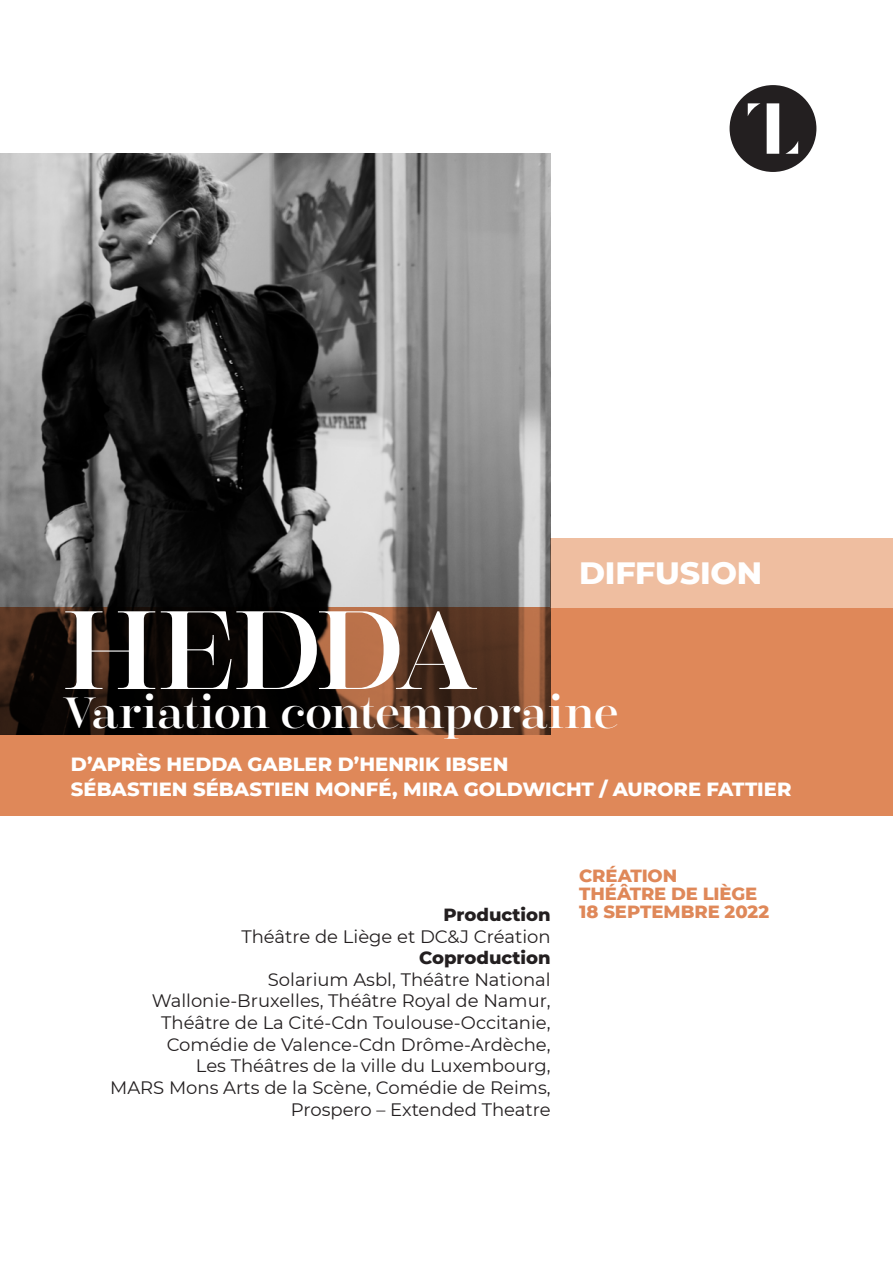
<style>
.page{position:relative;width:893px;height:1263px;background:#fff}
.page>*{position:absolute;margin:0;border:0;box-sizing:border-box;transform-origin:0 0}
.t1{font:111px "Encorpada Classic";letter-spacing:-.04em;color:#fff}
.t2{font:43.5px "Encorpada Classic";letter-spacing:-.01em;color:#fff}
.t3{font:800 31.5px "Montserrat";letter-spacing:-.01em;color:#fff}
.t4{font:800 19.5px "Montserrat";color:#fff}
.t5{font:18px/21.6px "Montserrat";color:#231f20;text-align:center}
.t6{font:800 18px "Montserrat";letter-spacing:-.005em;color:#df8859}
.t7{font:800 18px "Montserrat";color:#231f20}
</style>
<div class="page">
<svg style="left:730px;top:85px;width:86px;height:87px"></svg>
<div style="left:0;top:607px;width:893px;height:208px;background:#df8859"></div>
<div style="left:551px;top:538px;width:342px;height:69px;background:#efbea0"></div>
<img style="left:0;top:154px;width:551px;height:581px">
<p class="t3" style="left:579px;top:549px;width:184px">DIFFUSION</p>
<p class="t1" style="left:63px;top:574px;width:417px">HEDDA</p>
<p class="t2" style="left:63px;top:683px;width:557px">Variation contemporaine</p>
<p class="t4" style="left:71px;top:750px;width:439px">D’APRÈS HEDDA GABLER D’HENRIK IBSEN</p>
<p class="t4" style="left:71px;top:775px;width:722px">SÉBASTIEN SÉBASTIEN MONFÉ, MIRA GOLDWICHT / AURORE FATTIER</p>
<p class="t7" style="left:443px;top:901px;width:109px">Production</p>
<p class="t5" style="left:241px;top:925px;width:311px">Théâtre de Liège et DC&amp;J Création</p>
<p class="t7" style="left:419px;top:945px;width:133px">Coproduction</p>
<p class="t5" style="left:268px;top:968px;width:284px">Solarium Asbl, Théâtre National</p>
<p class="t5" style="left:152px;top:990px;width:400px">Wallonie-Bruxelles, Théâtre Royal de Namur,<br>Théâtre de La Cité-Cdn Toulouse-Occitanie,</p>
<p class="t5" style="left:167px;top:1033px;width:385px">Comédie de Valence-Cdn Drôme-Ardèche,</p>
<p class="t5" style="left:196px;top:1054px;width:356px">Les Théâtres de la ville du Luxembourg,</p>
<p class="t5" style="left:110px;top:1076px;width:442px;text-align:right">MARS Mons Arts de la Scène, Comédie de Reims,<br>Prospero – Extended Theatre</p>
<p class="t6" style="left:579px;top:862px;width:100px">CRÉATION</p>
<p class="t6" style="left:579px;top:880px;width:180px">THÉÂTRE DE LIÈGE</p>
<p class="t6" style="left:579px;top:898px;width:191px">18 SEPTEMBRE 2022</p>
</div>
